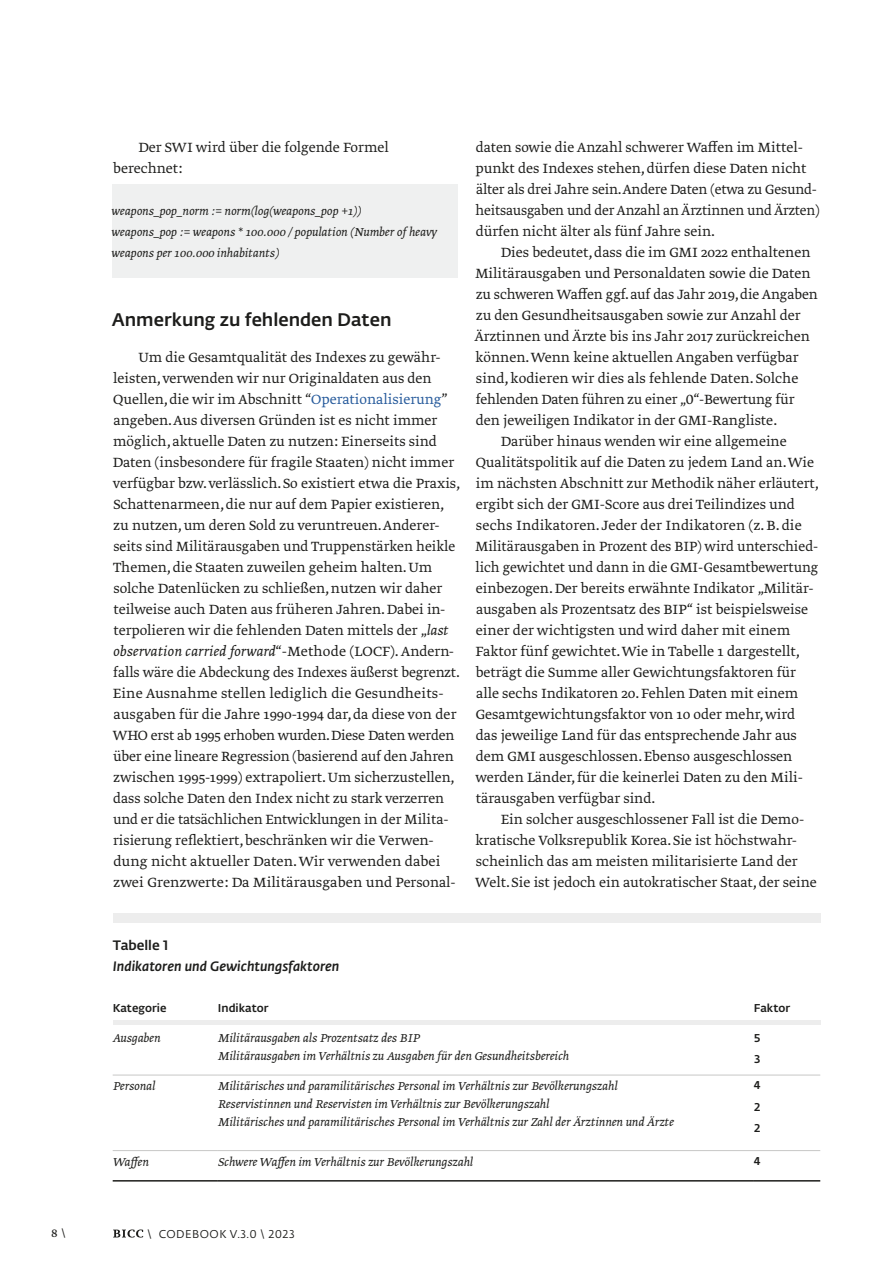
<style>
.page{position:relative;width:893px;height:1263px;background:#fff}
.page>*{position:absolute;margin:0;border:0;box-sizing:border-box;transform-origin:0 0}
._12_Fedra_Sans_Medium__Ü2{font:500 18px "Fedra Sans Alt Std";color:#1d1d1b}
._10_5_E_Greta_Light__text__de{font:300 15.75px/21px "Greta Text Std";color:#1d1d1b}
._9_Greta_Light_italic_Text_table{font:italic 300 13.5px "Greta Text Std";color:#1d1d1b}
._9_VT_Greta_Light{font:italic 300 13.5px "Greta Text Std";color:#1d1d1b}
._9_Greta_Light_italic{font:italic 300 13.5px/21px "Greta Text Std";color:#1d1d1b}
._9_Fedra_Sans_Medium{font:italic 500 13.5px "Fedra Sans Alt Std";color:#1d1d1b}
._9_Greta_Light{font:italic 300 13.5px "Greta Text Std";color:#1d1d1b}
._9_Fedra_Sans_Medium-2{font:500 13.5px "Fedra Sans Alt Std";color:#1d1d1b}
.t1{font:300 13.5px "Greta Text Std";color:#1d1d1b}
._7_5_Fedra_Sans_Medium__Tabelle_Grafik_He{font:500 11.25px "Fedra Sans Alt Std";color:#1d1d1b}
.t2{font:11.25px "Fedra Sans Alt Std";letter-spacing:.045em;color:#1d1d1b}
._7_5_Fedra_Sans_Medium__Tabelle_Grafik{font:500 11.25px "Fedra Sans Alt Std";color:#1d1d1b}
.s1{color:#275b9c}
.s2{font-style:italic}
.s3{font-size:16.65px}
.s4{font-family:"Fedra Sans Alt Std";font-weight:400;font-size:11.25px}
</style>
<div class="page">
<svg style="left:113px;top:1229px;width:30px;height:8px"></svg>
<div style="left:113px;top:184px;width:345px;height:94px;background:#eff0f0"></div>
<hr style="left:113px;top:1075px;width:105px;height:1px;background:#c7c7c6">
<hr style="left:218px;top:1075px;width:536px;height:1px;background:#c7c7c6">
<hr style="left:754px;top:1075px;width:66px;height:1px;background:#c7c7c6">
<hr style="left:113px;top:1150px;width:105px;height:1px;background:#c7c7c6">
<hr style="left:218px;top:1150px;width:536px;height:1px;background:#c7c7c6">
<hr style="left:754px;top:1150px;width:66px;height:1px;background:#c7c7c6">
<hr style="left:113px;top:1180px;width:105px;height:1px;background:#1d1d1b">
<hr style="left:218px;top:1180px;width:536px;height:1px;background:#1d1d1b">
<hr style="left:754px;top:1180px;width:66px;height:1px;background:#1d1d1b">
<div style="left:113px;top:1020px;width:708px;height:5px;background:#ededed"></div>
<div style="left:113px;top:914px;width:708px;height:9px;background:#ededed"></div>
<p class="_10_5_E_Greta_Light__text__de" style="left:113px;top:137px;width:277px;text-indent:25px">Der SWI wird über die folgende Formel berechnet:</p>
<p class="_9_Greta_Light_italic" style="left:112px;top:201px;width:251px">weapons_pop_norm := norm(log(weapons_pop +1))</p>
<p class="_9_Greta_Light_italic" style="left:112px;top:222px;width:327px">weapons_pop := weapons * 100.000 / population (Number of heavy weapons per 100.000 inhabitants)</p>
<p class="_12_Fedra_Sans_Medium__Ü2" style="left:112px;top:308px;width:281px">Anmerkung zu fehlenden Daten</p>
<p class="_10_5_E_Greta_Light__text__de" style="left:113px;top:347px;width:349px;text-indent:26px">Um die Gesamtqualität des Indexes zu gewähr&shy;leisten, verwenden wir nur Originaldaten aus den Quellen, die wir im Abschnitt “<span class="s1">Operationalisierung</span>” angeben. Aus diversen Gründen ist es nicht immer möglich, aktuelle Daten zu nutzen: Einerseits sind Daten (insbesondere für fragile Staaten) nicht immer verfügbar bzw. verlässlich. So existiert etwa die Praxis, Schattenarmeen, die nur auf dem Papier existieren, zu nutzen, um deren Sold zu veruntreuen. Anderer&shy;seits sind Militärausgaben und Truppenstärken heikle Themen, die Staaten zuweilen geheim halten. Um solche Datenlücken zu schließen, nutzen wir daher teilweise auch Daten aus früheren Jahren. Dabei in&shy;terpolieren wir die fehlenden Daten mittels der „<span class="s2">last observation carried forward</span>“-Methode (LOCF). Andern&shy;falls wäre die Abdeckung des Indexes äußerst begrenzt.<br>Eine Ausnahme stellen lediglich die Gesundheits&shy;ausgaben für die Jahre 1990-1994 dar, da diese von der WHO erst ab 1995 erhoben wurden. Diese Daten werden über eine lineare Regression (basierend auf den Jahren zwischen 1995-1999) extrapoliert. Um sicherzustellen, dass solche Daten den Index nicht zu stark verzerren und er die tatsächlichen Entwicklungen in der Milita&shy;risierung reflektiert, beschränken wir die Verwen&shy;dung nicht aktueller Daten. Wir verwenden dabei zwei Grenzwerte: Da Militärausgaben und Personal-</p>
<p class="_10_5_E_Greta_Light__text__de" style="left:476px;top:137px;width:346px">daten sowie die Anzahl schwerer Waffen im Mittel&shy;punkt des Indexes stehen, dürfen diese Daten nicht älter als drei Jahre sein.Andere Daten (etwa zu Gesund&shy;heitsausgaben und der Anzahl an Ärztinnen und Ärzten) dürfen nicht älter als fünf Jahre sein.</p>
<p class="_10_5_E_Greta_Light__text__de" style="left:474px;top:242px;width:345px;text-indent:27px">Dies bedeutet, dass die im GMI 2022 enthaltenen Militärausgaben und Personaldaten sowie die Daten zu schweren Waffen ggf. auf das Jahr 2019, die Angaben zu den Gesundheitsausgaben sowie zur Anzahl der Ärztinnen und Ärzte bis ins Jahr 2017 zurückreichen können. Wenn keine aktuellen Angaben verfügbar sind, kodieren wir dies als fehlende Daten. Solche fehlenden Daten führen zu einer „<span class="s3">0</span>“-Bewertung für den jeweiligen Indikator in der GMI-Rangliste.</p>
<p class="_10_5_E_Greta_Light__text__de" style="left:475px;top:431px;width:345px;text-indent:26px">Darüber hinaus wenden wir eine allgemeine Qualitätspolitik auf die Daten zu jedem Land an. Wie im nächsten Abschnitt zur Methodik näher erläutert, ergibt sich der GMI-Score aus drei Teilindizes und sechs Indikatoren. Jeder der Indikatoren (z. B. die Militärausgaben in Prozent des BIP) wird unterschied&shy;lich gewichtet und dann in die GMI-Gesamtbewertung einbezogen. Der bereits erwähnte Indikator „Militär&shy;ausgaben als Prozentsatz des BIP“ ist beispielsweise einer der wichtigsten und wird daher mit einem Faktor fünf gewichtet. Wie in Tabelle 1 dargestellt, beträgt die Summe aller Gewichtungsfaktoren für alle sechs Indikatoren 20. Fehlen Daten mit einem Gesamtgewichtungsfaktor von 10 oder mehr, wird das jeweilige Land für das entsprechende Jahr aus dem GMI ausgeschlossen. Ebenso ausgeschlossen werden Länder, für die keinerlei Daten zu den Mili&shy;tärausgaben verfügbar sind.</p>
<p class="_10_5_E_Greta_Light__text__de" style="left:475px;top:809px;width:343px;text-indent:26px">Ein solcher ausgeschlossener Fall ist die Demo&shy;kratische Volksrepublik Korea. Sie ist höchstwahr&shy;scheinlich das am meisten militarisierte Land der Welt. Sie ist jedoch ein autokratischer Staat, der seine</p>
<p class="_9_Fedra_Sans_Medium-2" style="left:113px;top:936px;width:57px">Tabelle 1</p>
<p class="_9_Fedra_Sans_Medium" style="left:113px;top:957px;width:228px">Indikatoren und Gewichtungsfaktoren</p>
<p class="_7_5_Fedra_Sans_Medium__Tabelle_Grafik" style="left:113px;top:1001px;width:55px">Kategorie</p>
<p class="_7_5_Fedra_Sans_Medium__Tabelle_Grafik_He" style="left:218px;top:1001px;width:52px">Indikator</p>
<p class="_7_5_Fedra_Sans_Medium__Tabelle_Grafik_He" style="left:754px;top:1001px;width:38px">Faktor</p>
<p class="_9_Greta_Light" style="left:113px;top:1030px;width:49px">Ausgaben</p>
<p class="_9_VT_Greta_Light" style="left:218px;top:1030px;width:203px">Militärausgaben als Prozentsatz des BIP</p>
<p class="_9_Greta_Light_italic_Text_table" style="left:218px;top:1048px;width:353px">Militärausgaben im Verhältnis zu Ausgaben für den Gesundheitsbereich</p>
<p class="_7_5_Fedra_Sans_Medium__Tabelle_Grafik_He" style="left:754px;top:1031px;width:8px">5</p>
<p class="_7_5_Fedra_Sans_Medium__Tabelle_Grafik_He" style="left:754px;top:1052px;width:8px">3</p>
<p class="_9_Greta_Light" style="left:113px;top:1078px;width:44px">Personal</p>
<p class="_9_VT_Greta_Light" style="left:218px;top:1078px;width:401px">Militärisches und paramilitärisches Personal im Verhältnis zur Bevölkerungszahl</p>
<p class="_9_VT_Greta_Light" style="left:218px;top:1096px;width:333px">Reservistinnen und Reservisten im Verhältnis zur Bevölkerungszahl</p>
<p class="_9_Greta_Light_italic_Text_table" style="left:218px;top:1114px;width:458px">Militärisches und paramilitärisches Personal im Verhältnis zur Zahl der Ärztinnen und Ärzte</p>
<p class="_7_5_Fedra_Sans_Medium__Tabelle_Grafik_He" style="left:754px;top:1078px;width:8px">4</p>
<p class="_7_5_Fedra_Sans_Medium__Tabelle_Grafik_He" style="left:754px;top:1099px;width:8px">2</p>
<p class="_7_5_Fedra_Sans_Medium__Tabelle_Grafik_He" style="left:754px;top:1120px;width:8px">2</p>
<p class="_9_Greta_Light" style="left:113px;top:1154px;width:38px">Waffen</p>
<p class="_9_Greta_Light_italic_Text_table" style="left:218px;top:1154px;width:257px">Schwere Waffen im Verhältnis zur Bevölkerungszahl</p>
<p class="_7_5_Fedra_Sans_Medium__Tabelle_Grafik_He" style="left:754px;top:1154px;width:8px">4</p>
<p class="t1" style="left:51px;top:1225px;width:17px">8 <span class="s4">\</span></p>
<p class="t2" style="left:147px;top:1227px;width:149px">\ CODEBOOK V.3.0 \ 2023</p>
</div>
